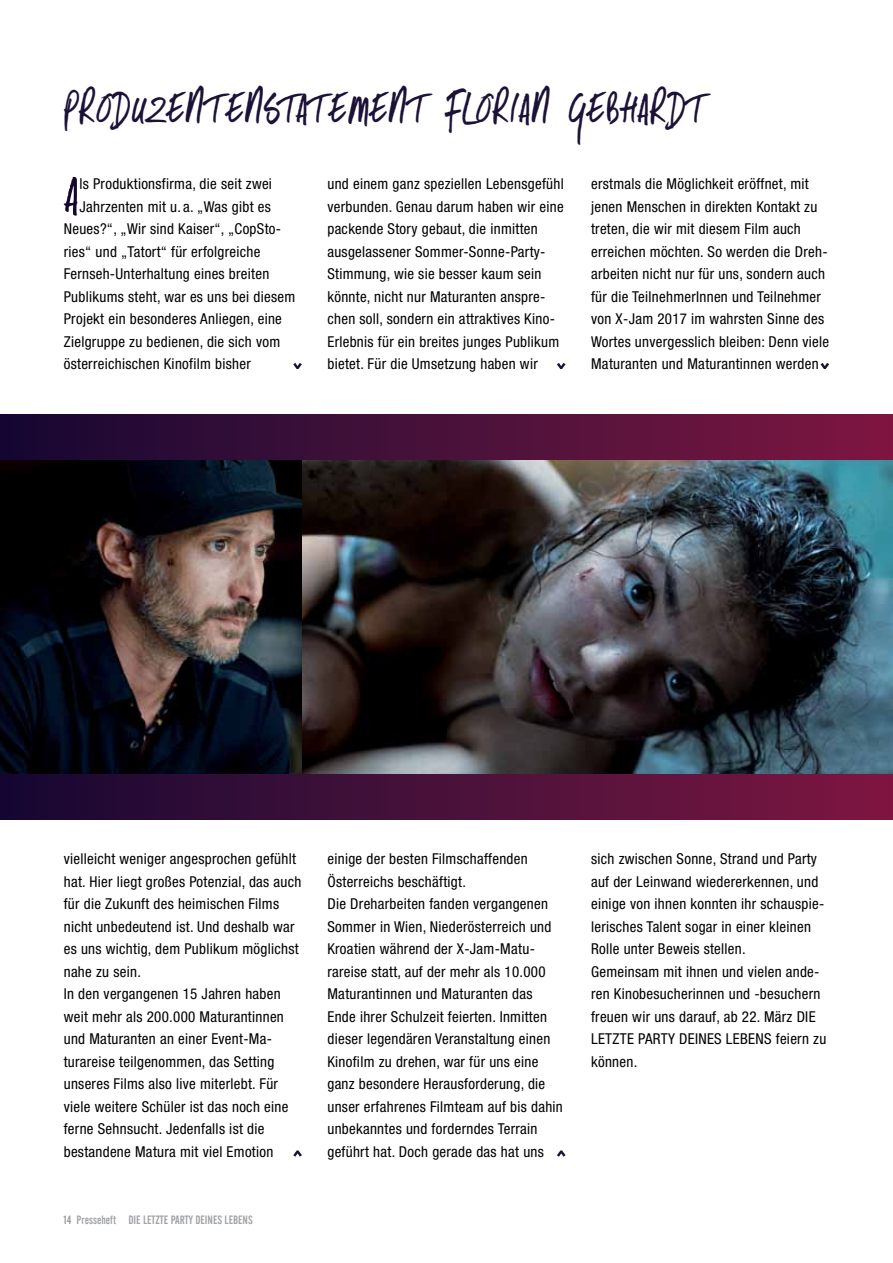
<style>
.page{position:relative;width:893px;height:1263px;background:#fff}
.page>*{position:absolute;margin:0;border:0;box-sizing:border-box;transform-origin:0 0}
.t1{font:54.75px "DK Same Same But Different";color:#130631}
.t2{font:45px "DK Same Same But Different";letter-spacing:.02em;color:#1c1137}
.t3{font:condensed 15px/22.5px "Helvetica Neue";letter-spacing:.02em;color:#000}
.t4{font:12px "Alternate Gothic No 2 BT";color:#a2a4a7}
.s1{color:#989a9d}
</style>
<div class="page">
<img style="left:0;top:459px;width:893px;height:315px">
<div style="left:0;top:414px;width:893px;height:45px;background:linear-gradient(to right,#150932,#7d1741)"></div>
<div style="left:0;top:774px;width:893px;height:45px;background:linear-gradient(to right,#150932,#7d1741)"></div>
<svg style="left:293px;top:363px;width:9px;height:6px"></svg>
<svg style="left:557px;top:363px;width:9px;height:6px"></svg>
<svg style="left:820px;top:363px;width:9px;height:6px"></svg>
<svg style="left:293px;top:1150px;width:9px;height:6px"></svg>
<svg style="left:557px;top:1150px;width:9px;height:6px"></svg>
<h2 class="t2" style="left:64px;top:80px;width:644px">PRODUZENTENSTATEMENT FLORIAN GEBHARDT</h2>
<h1 class="t1" style="left:64px;top:161px;width:16px">A</h1>
<p class="t3" style="left:79px;top:172px;width:194px">ls Produktionsfirma, die seit zwei</p>
<p class="t3" style="left:79px;top:195px;width:193px">Jahrzenten mit u.a. „Was gibt es</p>
<p class="t3" style="left:64px;top:217px;width:219px">Neues?“, „Wir sind Kaiser“, „CopSto-</p>
<p class="t3" style="left:64px;top:240px;width:198px">ries“ und „Tatort“ für erfolgreiche</p>
<p class="t3" style="left:64px;top:262px;width:207px">Fernseh-Unterhaltung eines breiten</p>
<p class="t3" style="left:64px;top:285px;width:233px">Publikums steht, war es uns bei diesem</p>
<p class="t3" style="left:64px;top:307px;width:220px">Projekt ein besonderes Anliegen, eine</p>
<p class="t3" style="left:64px;top:330px;width:218px">Zielgruppe zu bedienen, die sich vom</p>
<p class="t3" style="left:64px;top:352px;width:189px">österreichischen Kinofilm bisher</p>
<p class="t3" style="left:327px;top:172px;width:238px">und einem ganz speziellen Lebensgefühl verbunden. Genau darum haben wir eine packende Story gebaut, die inmitten ausgelassener Sommer-Sonne-Party-Stimmung, wie sie besser kaum sein könnte, nicht nur Maturanten anspre&shy;chen soll, sondern ein attraktives Kino-Erlebnis für ein breites junges Publikum bietet. Für die Umsetzung haben wir</p>
<p class="t3" style="left:591px;top:172px;width:240px">erstmals die Möglichkeit eröffnet, mit jenen Menschen in direkten Kontakt zu treten, die wir mit diesem Film auch erreichen möchten. So werden die Dreh&shy;arbeiten nicht nur für uns, sondern auch für die TeilnehmerInnen und Teilnehmer von X-Jam 2017 im wahrsten Sinne des Wortes unvergesslich bleiben: Denn viele Maturanten und Maturantinnen werden</p>
<p class="t3" style="left:64px;top:847px;width:239px">vielleicht weniger angesprochen gefühlt hat. Hier liegt großes Potenzial, das auch für die Zukunft des heimischen Films nicht unbedeutend ist. Und deshalb war es uns wichtig, dem Publikum möglichst nahe zu sein.<br>In den vergangenen 15 Jahren haben weit mehr als 200.000 Maturantinnen und Maturanten an einer Event-Ma&shy;turareise teilgenommen, das Setting unseres Films also live miterlebt. Für viele weitere Schüler ist das noch eine ferne Sehnsucht. Jedenfalls ist die bestandene Matura mit viel Emotion</p>
<p class="t4" style="left:64px;top:1213px;width:191px"><span class="s1">14</span> PRESSEHEFT DIE LETZTE PARTY DEINES LEBENS</p>
<p class="t3" style="left:327px;top:847px;width:237px">einige der besten Filmschaffenden Österreichs beschäftigt.<br>Die Dreharbeiten fanden vergangenen Sommer in Wien, Niederösterreich und Kroatien während der X-Jam-Matu&shy;rareise statt, auf der mehr als 10.000<br>Maturantinnen und Maturanten das Ende ihrer Schulzeit feierten. Inmitten dieser legendären Veranstaltung einen Kinofilm zu drehen, war für uns eine ganz besondere Herausforderung, die unser erfahrenes Filmteam auf bis dahin unbekanntes und forderndes Terrain geführt hat. Doch gerade das hat uns</p>
<p class="t3" style="left:591px;top:847px;width:237px">sich zwischen Sonne, Strand und Party auf der Leinwand wiedererkennen, und einige von ihnen konnten ihr schauspie&shy;lerisches Talent sogar in einer kleinen Rolle unter Beweis stellen.<br>Gemeinsam mit ihnen und vielen ande&shy;ren Kinobesucherinnen und -besuchern freuen wir uns darauf, ab 22. März DIE LETZTE PARTY DEINES LEBENS feiern zu können.</p>
</div>
